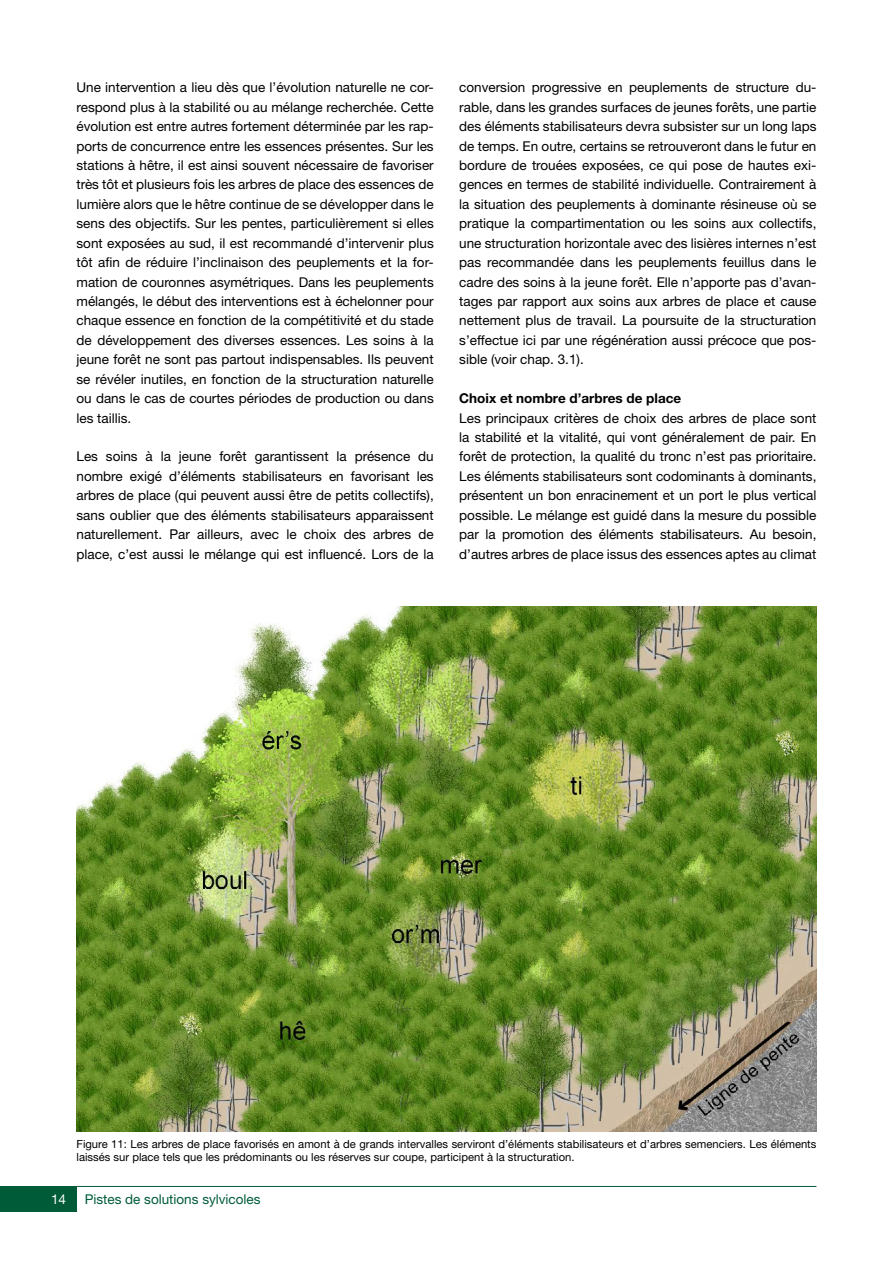
<style>
.page{position:relative;width:893px;height:1263px;background:#fff}
.page>*{position:absolute;margin:0;border:0;box-sizing:border-box;transform-origin:0 0}
.t1{font:13.5px/19.5px "Helvetica Neue LT Std";color:#000;text-align:justify}
.t2{font:700 13.5px "Helvetica Neue LT Std";color:#000}
.t3{font:13.5px "Helvetica Neue LT Std";color:#005c38}
.t4{font:13.5px "Helvetica Neue LT Std";color:#fff}
.t5{font:11.25px/13.5px "Helvetica Neue LT Std";color:#000}
</style>
<div class="page">
<hr style="left:77px;top:1186px;width:739px;height:1px;background:#005c38">
<div style="left:0;top:1186px;width:77px;height:26px;background:#005c38"></div>
<img style="left:77px;top:606px;width:739px;height:525px">
<p class="t1" style="left:77px;top:78px;width:359px">Une intervention a lieu dès que l’évolution naturelle ne cor&shy;respond plus à la stabilité ou au mélange recherchée. Cette évolution est entre autres fortement déterminée par les rap&shy;ports de concurrence entre les essences présentes. Sur les stations à hêtre, il est ainsi souvent nécessaire de favoriser très tôt et plusieurs fois les arbres de place des essences de lumière alors que le hêtre continue de se développer dans le sens des objectifs. Sur les pentes, particulièrement si elles sont exposées au sud, il est recommandé d’intervenir plus tôt afin de réduire l’inclinaison des peuplements et la for&shy;mation de couronnes asymétriques. Dans les peuplements mélangés, le début des interventions est à échelonner pour chaque essence en fonction de la compétitivité et du stade de développement des diverses essences. Les soins à la jeune forêt ne sont pas partout indispensables. Ils peuvent se révéler inutiles, en fonction de la structuration naturelle ou dans le cas de courtes périodes de production ou dans les taillis.</p>
<p class="t1" style="left:77px;top:447px;width:359px">Les soins à la jeune forêt garantissent la présence du nombre exigé d’éléments stabilisateurs en favorisant les arbres de place (qui peuvent aussi être de petits collectifs), sans oublier que des éléments stabilisateurs apparaissent naturellement. Par ailleurs, avec le choix des arbres de place, c’est aussi le mélange qui est influencé. Lors de la</p>
<p class="t1" style="left:459px;top:78px;width:359px">conversion progressive en peuplements de structure du&shy;rable, dans les grandes surfaces de jeunes forêts, une partie des éléments stabilisateurs devra subsister sur un long laps de temps. En outre, certains se retrouveront dans le futur en bordure de trouées exposées, ce qui pose de hautes exi&shy;gences en termes de stabilité individuelle. Contrairement à la situation des peuplements à dominante résineuse où se pratique la compartimentation ou les soins aux collectifs, une structuration horizontale avec des lisières internes n’est pas recommandée dans les peuplements feuillus dans le cadre des soins à la jeune forêt. Elle n’apporte pas d’avan&shy;tages par rapport aux soins aux arbres de place et cause nettement plus de travail. La poursuite de la structuration s’effectue ici par une régénération aussi précoce que pos&shy;sible (voir chap. 3.1).</p>
<p class="t2" style="left:459px;top:390px;width:223px">Choix et nombre d’arbres de place</p>
<p class="t1" style="left:459px;top:408px;width:359px">Les principaux critères de choix des arbres de place sont la stabilité et la vitalité, qui vont généralement de pair. En forêt de protection, la qualité du tronc n’est pas prioritaire.<br>Les éléments stabilisateurs sont codominants à dominants, présentent un bon enracinement et un port le plus vertical possible. Le mélange est guidé dans la mesure du possible par la promotion des éléments stabilisateurs. Au besoin, d’autres arbres de place issus des essences aptes au climat</p>
<p class="t5" style="left:77px;top:1137px;width:741px">Figure 11: Les arbres de place favorisés en amont à de grands intervalles serviront d’éléments stabilisateurs et d’arbres semenciers. Les éléments laissés sur place tels que les prédominants ou les réserves sur coupe, participent à la structuration.</p>
<p class="t4" style="left:51px;top:1191px;width:17px">14</p>
<p class="t3" style="left:85px;top:1191px;width:177px">Pistes de solutions sylvicoles</p>
</div>
